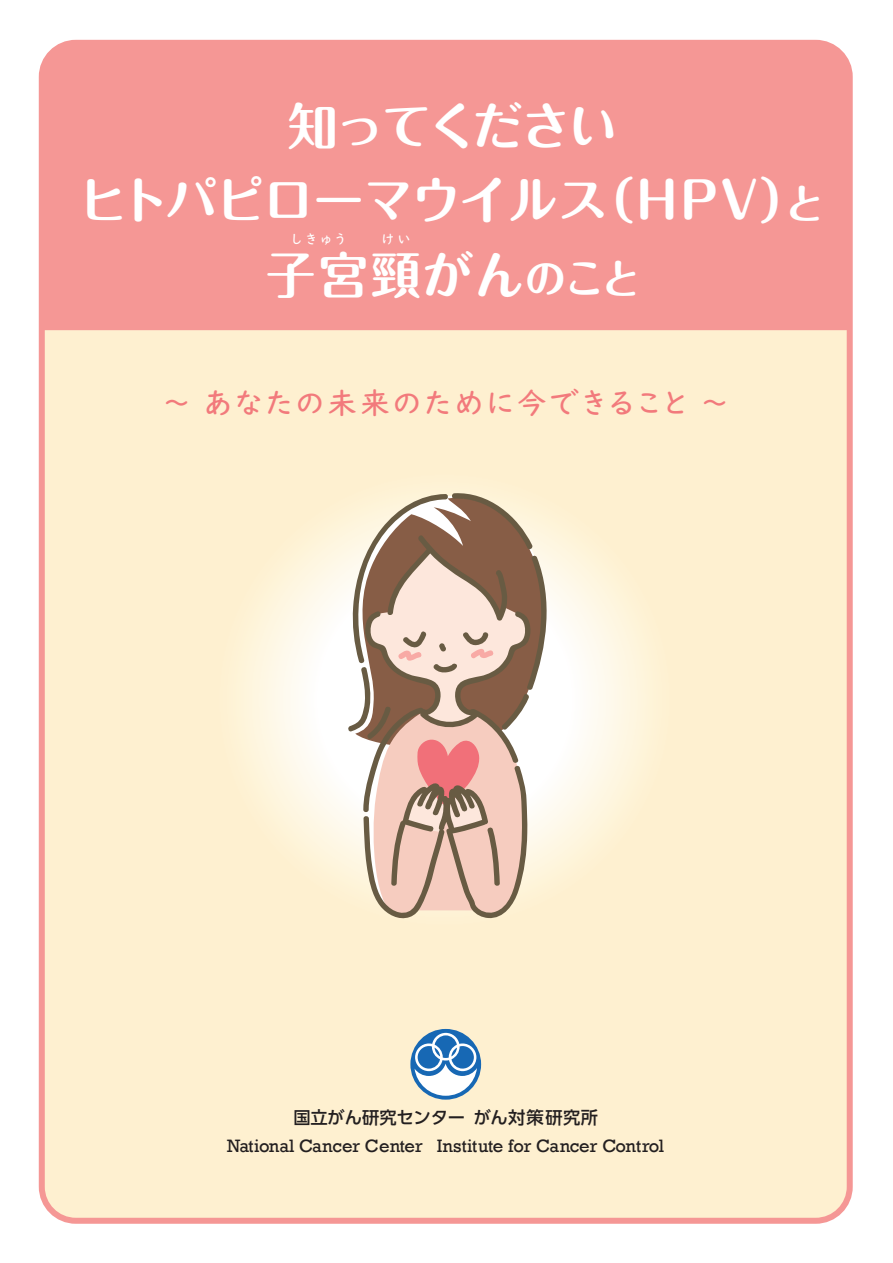
<style>
.page{position:relative;width:893px;height:1263px;background:#fff}
.page>*{position:absolute;margin:0;border:0;box-sizing:border-box;transform-origin:0 0}
.t1{font:700 49.95px/74.4px "Maru Fo Pro";letter-spacing:-.03em;color:#fff;text-align:center}
.t2{font:29.7px "UD Digi Kyokasho NK M";letter-spacing:.1em;color:#f27a7c}
.t3{font:18.45px "Rockwell";letter-spacing:-.01em;color:#231f20}
.t4{font:17.4px "BIZ UD Shin Go Medium";letter-spacing:-.005em;color:#231f20}
.t5{font:13.35px "UD Digi Kyokasho NK M";letter-spacing:.3em;color:#fff}
.s1{font-size:40.35px}
</style>
<div class="page">
<div style="left:42px;top:43px;width:808px;height:1178px;background:#fef0d0;border-radius:34px"></div>
<div style="left:39px;top:40px;width:814px;height:1184px;border:6px solid #f59795;border-radius:34px"></div>
<svg style="left:194px;top:449px;width:500px;height:500px"></svg>
<svg style="left:410px;top:1029px;width:71px;height:71px"></svg>
<svg style="left:415px;top:1033px;width:62px;height:63px;background:#89b1d4"></svg>
<svg style="left:347px;top:492px;width:206px;height:429px"></svg>
<div style="left:42px;top:43px;width:808px;height:287px;background:#f59795"></div>
<h1 class="t1" style="left:78px;top:83px;width:748px">知ってください<br>ヒトパピローマウイルス（HPV）<span class="s1">と</span>子宮頸がん<span class="s1">のこと</span></h1>
<p class="t5" style="left:291px;top:232px;width:56px">しきゅう</p>
<p class="t5" style="left:382px;top:232px;width:30px">けい</p>
<h2 class="t2" style="left:164px;top:386px;width:564px">〜 あなたの未来のために今できること 〜</h2>
<p class="t4" style="left:293px;top:1109px;width:306px">国立がん研究センター がん対策研究所</p>
<p class="t3" style="left:227px;top:1135px;width:439px">National Cancer Center Institute for Cancer Control</p>
</div>
